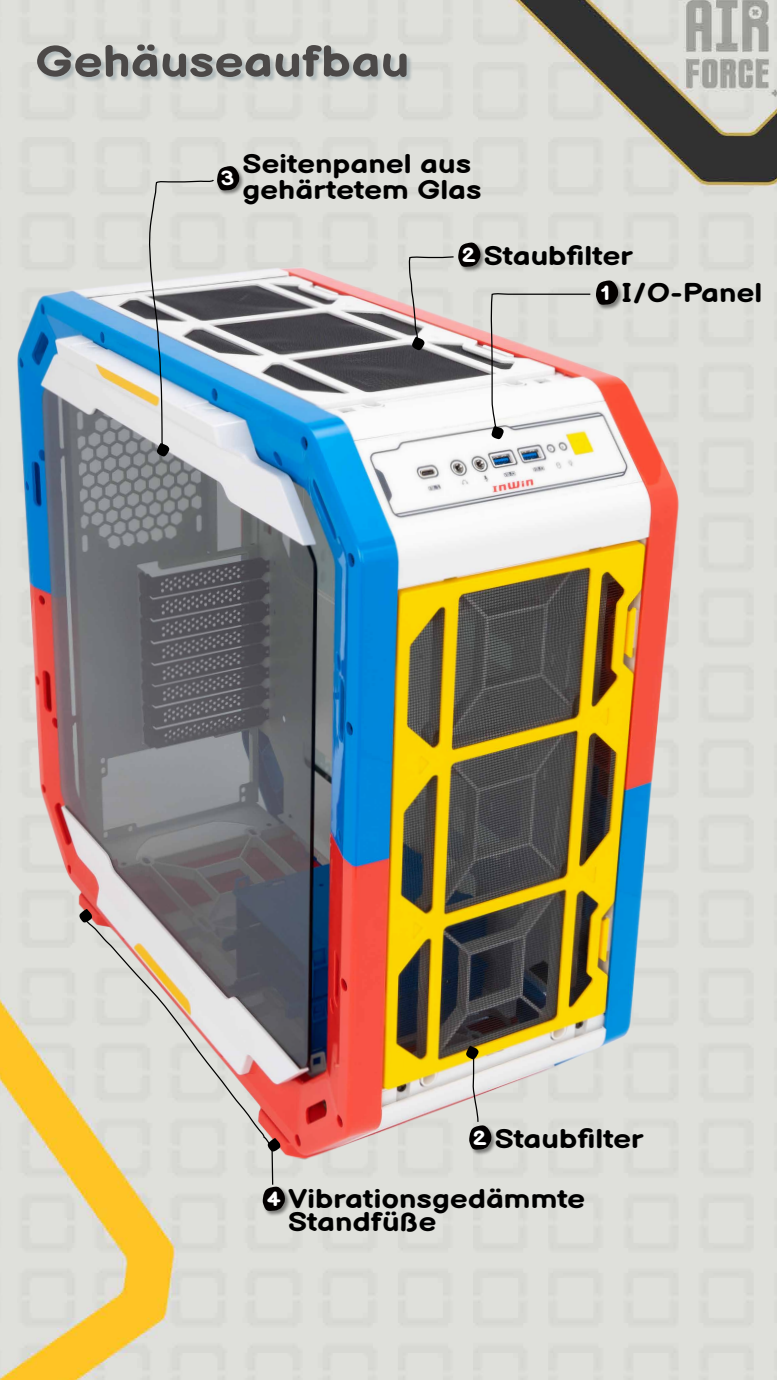
<style>
.page{position:relative;width:777px;height:1380px;background:#fff}
.page>*{position:absolute;margin:0;border:0;box-sizing:border-box;transform-origin:0 0}
.t1{font:700 43.56px "Balsamiq Sans";color:#4c4948;scale:1.18 1}
.t2{font:700 26.56px/22.5px "Balsamiq Sans";color:#000;scale:1.18 1}
.t3{font:700 20.19px "Balsamiq Sans";color:#fff;scale:1.18 1}
</style>
<div class="page">
<img style="left:0;top:0;width:776px;height:1380px">
<div style="left:38px;top:45px;width:375px;height:38px;background:#627a86;opacity:.35"></div>
<img style="left:0;top:255px;width:694px;height:910px">
<div style="left:595px;top:280px;width:29px;height:31px;background:#000;opacity:.45"></div>
<div style="left:262px;top:1186px;width:29px;height:31px;background:#000;opacity:.45"></div>
<div style="left:457px;top:242px;width:29px;height:31px;background:#000;opacity:.45"></div>
<div style="left:468px;top:1125px;width:29px;height:31px;background:#000;opacity:.45"></div>
<div style="left:216px;top:165px;width:29px;height:31px;background:#000;opacity:.45"></div>
<svg style="left:79px;top:909px;width:13px;height:14px"></svg>
<svg style="left:490px;top:280px;width:128px;height:160px"></svg>
<svg style="left:408px;top:242px;width:72px;height:109px;background:#c8bfbc"></svg>
<svg style="left:148px;top:166px;width:91px;height:291px;background:#abbcc5"></svg>
<svg style="left:84px;top:914px;width:187px;height:232px;background:#c6bfba"></svg>
<svg style="left:262px;top:1138px;width:23px;height:73px;background:#8e8682"></svg>
<svg style="left:465px;top:1046px;width:26px;height:104px;background:#ada898"></svg>
<h1 class="t1" style="left:35px;top:24px;width:318px">Gehäuseaufbau</h1>
<p class="t3" style="left:220px;top:161px;width:13px">3</p>
<p class="t2" style="left:242px;top:148px;width:204px;line-height:25.6px">Seitenpanel aus gehärtetem Glas</p>
<p class="t3" style="left:461px;top:237px;width:14px">2</p>
<p class="t2" style="left:483px;top:242px;width:128px">Staubfilter</p>
<p class="t3" style="left:600px;top:275px;width:10px">1</p>
<p class="t2" style="left:621px;top:279px;width:121px">I/O-Panel</p>
<p class="t3" style="left:472px;top:1120px;width:14px">2</p>
<p class="t2" style="left:494px;top:1125px;width:128px">Staubfilter</p>
<p class="t3" style="left:266px;top:1181px;width:13px">4</p>
<p class="t2" style="left:288px;top:1185px;width:253px">Vibrationsgedämmte<br>Standfüße</p>
</div>
